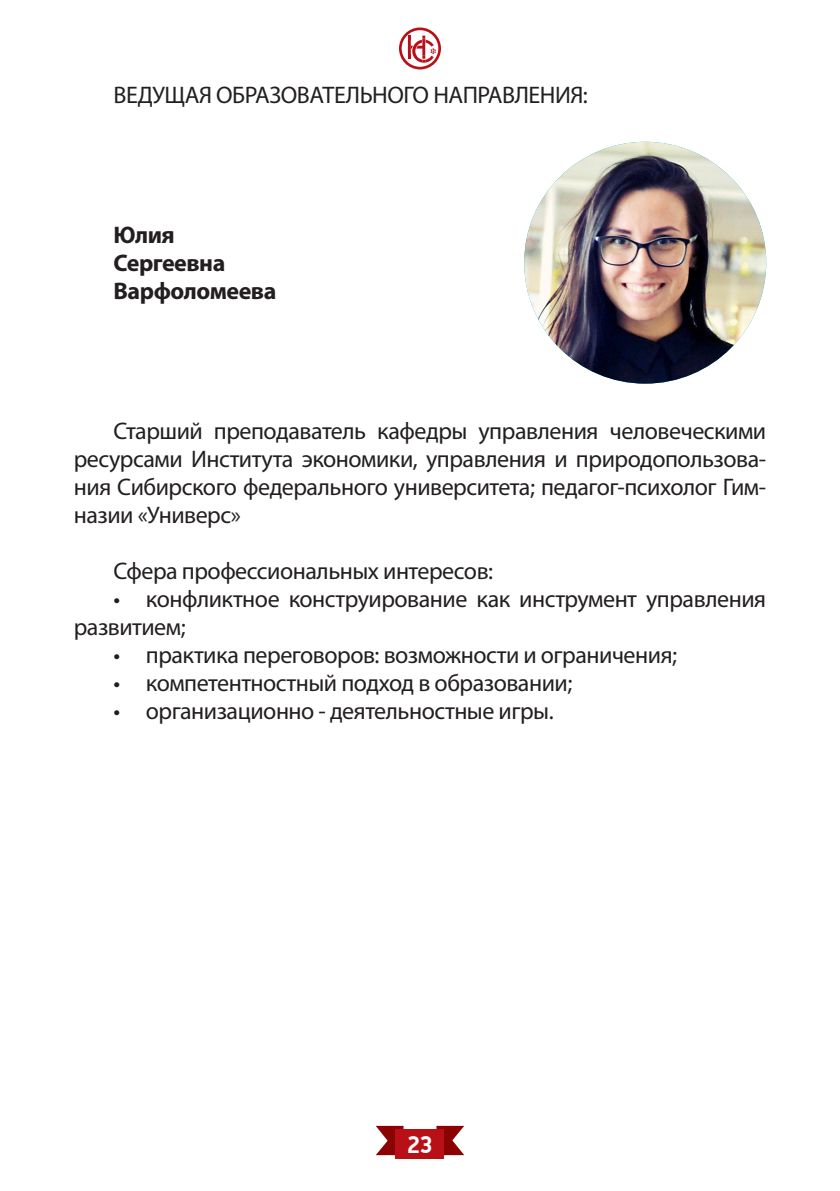
<style>
.page{position:relative;width:840px;height:1191px;background:#fff}
.page>*{position:absolute;margin:0;border:0;box-sizing:border-box;transform-origin:0 0}
.t1{font:24px/28px "Myriad Pro";letter-spacing:-.02em;color:#231f20;text-align:justify}
.t2{font:700 24px "Myriad Pro";letter-spacing:-.02em;color:#231f20}
.t3{font:700 24px "PF Din Display Pro";color:#fff}
</style>
<div class="page">
<svg style="left:399px;top:27px;width:42px;height:42px"></svg>
<svg style="left:376px;top:1125px;width:27px;height:30px"></svg>
<svg style="left:436px;top:1125px;width:28px;height:30px"></svg>
<div style="left:395px;top:1129px;width:49px;height:30px;background:#b90f17"></div>
<img style="left:524px;top:142px;width:241px;height:242px;border-radius:121px">
<p class="t1" style="left:113px;top:81px;width:475px">ВЕДУЩАЯ ОБРАЗОВАТЕЛЬНОГО НАПРАВЛЕНИЯ:</p>
<p class="t2" style="left:113px;top:219px;width:63px">Юлия</p>
<p class="t2" style="left:113px;top:247px;width:113px">Сергеевна</p>
<p class="t2" style="left:113px;top:275px;width:164px">Варфоломеева</p>
<p class="t1" style="left:74px;top:417px;width:693px;text-indent:40px">Старший преподаватель кафедры управления человеческими ресурсами Института экономики, управления и природопользова&shy;ния Сибирского федерального университета; педагог-психолог Гим&shy;назии «Универс»</p>
<p class="t1" style="left:113px;top:557px;width:381px">Сфера профессиональных интересов:</p>
<p class="t1" style="left:74px;top:585px;width:693px;text-indent:40px">• конфликтное конструирование как инструмент управления развитием;</p>
<p class="t1" style="left:113px;top:641px;width:565px">• практика переговоров: возможности и ограничения;</p>
<p class="t1" style="left:113px;top:669px;width:460px">• компетентностный подход в образовании;</p>
<p class="t1" style="left:113px;top:697px;width:441px">• организационно - деятельностные игры.</p>
<p class="t3" style="left:407px;top:1130px;width:27px">23</p>
</div>
